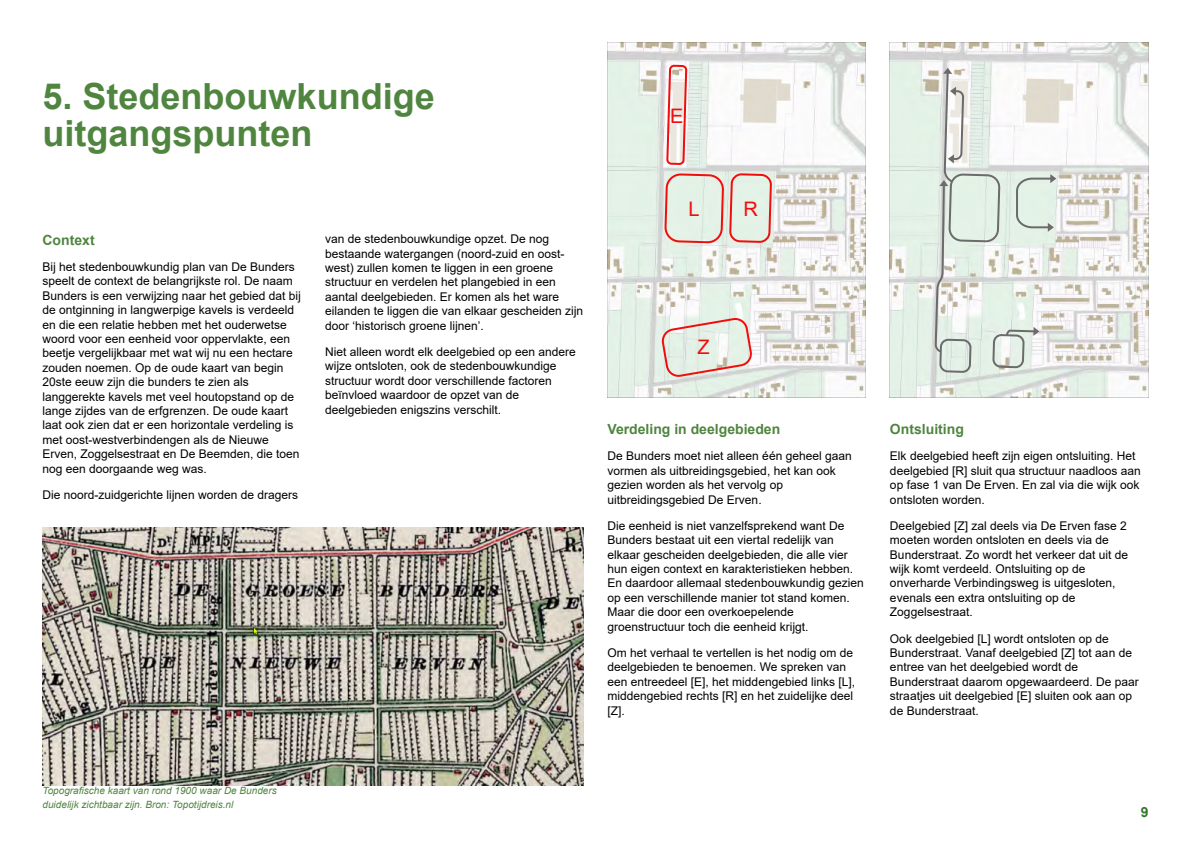
<style>
.page{position:relative;width:1191px;height:842px;background:#fff}
.page>*{position:absolute;margin:0;border:0;box-sizing:border-box;transform-origin:0 0}
.t1{font:700 36px/37.2px "Arial";color:#508540}
.t2{font:20px "Arial";color:#f20d0d}
.t3{font:700 14px "Arial";color:#508540}
.t4{font:700 14px "Arial";color:#35772d}
.t5{font:12px/14.4px "Arial";color:#000}
.t6{font:italic 10px/13.3px "Arial";color:#508540}
</style>
<div class="page">
<img style="left:890px;top:43px;width:258px;height:354px">
<svg style="left:889px;top:68px;width:185px;height:306px"></svg>
<img style="left:607px;top:43px;width:259px;height:354px">
<svg style="left:737px;top:71px;width:55px;height:56px"></svg>
<svg style="left:662px;top:318px;width:90px;height:59px"></svg>
<svg style="left:663px;top:172px;width:110px;height:72px"></svg>
<svg style="left:665px;top:64px;width:23px;height:102px"></svg>
<img style="left:43px;top:527px;width:540px;height:258px">
<h1 class="t1" style="left:43px;top:81px;width:394px">5. Stedenbouwkundige uitgangspunten</h1>
<p class="t3" style="left:43px;top:234px;width:54px">Context</p>
<p class="t5" style="left:43px;top:261px;width:260px">Bĳ het stedenbouwkundig plan van De Bunders speelt de context de belangrĳkste rol. De naam Bunders is een verwĳzing naar het gebied dat bĳ de ontginning in langwerpige kavels is verdeeld en die een relatie hebben met het ouderwetse woord voor een eenheid voor oppervlakte, een beetje vergelĳkbaar met wat wĳ nu een hectare zouden noemen. Op de oude kaart van begin 20ste eeuw zĳn die bunders te zien als langgerekte kavels met veel houtopstand op de lange zĳdes van de erfgrenzen. De oude kaart laat ook zien dat er een horizontale verdeling is met oost-westverbindengen als de Nieuwe Erven, Zoggelsestraat en De Beemden, die toen nog een doorgaande weg was.</p>
<p class="t5" style="left:43px;top:489px;width:257px">Die noord-zuidgerichte lĳnen worden de dragers</p>
<p class="t5" style="left:325px;top:233px;width:260px">van de stedenbouwkundige opzet. De nog bestaande watergangen (noord-zuid en oost&shy;west) zullen komen te liggen in een groene structuur en verdelen het plangebied in een aantal deelgebieden. Er komen als het ware eilanden te liggen die van elkaar gescheiden zĳn door ‘historisch groene lĳnen’.</p>
<p class="t5" style="left:325px;top:346px;width:252px">Niet alleen wordt elk deelgebied op een andere wĳze ontsloten, ook de stedenbouwkundige structuur wordt door verschillende factoren beïnvloed waardoor de opzet van de deelgebieden enigszins verschilt.</p>
<h2 class="t2" style="left:670px;top:108px;width:15px">E</h2>
<h2 class="t2" style="left:688px;top:202px;width:13px">L</h2>
<h2 class="t2" style="left:743px;top:201px;width:16px">R</h2>
<h2 class="t2" style="left:697px;top:339px;width:14px">Z</h2>
<p class="t3" style="left:607px;top:424px;width:174px">Verdeling in deelgebieden</p>
<p class="t5" style="left:607px;top:450px;width:246px">De Bunders moet niet alleen één geheel gaan vormen als uitbreidingsgebied, het kan ook gezien worden als het vervolg op uitbreidingsgebied De Erven.</p>
<p class="t5" style="left:607px;top:520px;width:258px">Die eenheid is niet vanzelfsprekend want De Bunders bestaat uit een viertal redelĳk van elkaar gescheiden deelgebieden, die alle vier hun eigen context en karakteristieken hebben.<br>En daardoor allemaal stedenbouwkundig gezien op een verschillende manier tot stand komen.<br>Maar die door een overkoepelende groenstructuur toch die eenheid krĳgt.</p>
<p class="t5" style="left:607px;top:647px;width:249px">Om het verhaal te vertellen is het nodig om de deelgebieden te benoemen. We spreken van een entreedeel [E], het middengebied links [L], middengebied rechts [R] en het zuidelĳke deel [Z].</p>
<p class="t3" style="left:890px;top:424px;width:75px">Ontsluiting</p>
<p class="t5" style="left:890px;top:450px;width:252px">Elk deelgebied heeft zĳn eigen ontsluiting. Het deelgebied [R] sluit qua structuur naadloos aan op fase 1 van De Erven. En zal via die wĳk ook ontsloten worden.</p>
<p class="t5" style="left:890px;top:520px;width:240px">Deelgebied [Z] zal deels via De Erven fase 2 moeten worden ontsloten en deels via de Bunderstraat. Zo wordt het verkeer dat uit de wĳk komt verdeeld. Ontsluiting op de onverharde Verbindingsweg is uitgesloten, evenals een extra ontsluiting op de Zoggelsestraat.</p>
<p class="t5" style="left:890px;top:632px;width:250px">Ook deelgebied [L] wordt ontsloten op de Bunderstraat. Vanaf deelgebied [Z] tot aan de entree van het deelgebied wordt de Bunderstraat daarom opgewaardeerd. De paar straatjes uit deelgebied [E] sluiten ook aan op de Bunderstraat.</p>
<p class="t6" style="left:43px;top:785px;width:236px">Topografische kaart van rond 1900 waar De Bunders duidelĳk zichtbaar zĳn. Bron: Topotĳdreis.nl</p>
<p class="t4" style="left:1140px;top:806px;width:9px">9</p>
</div>
